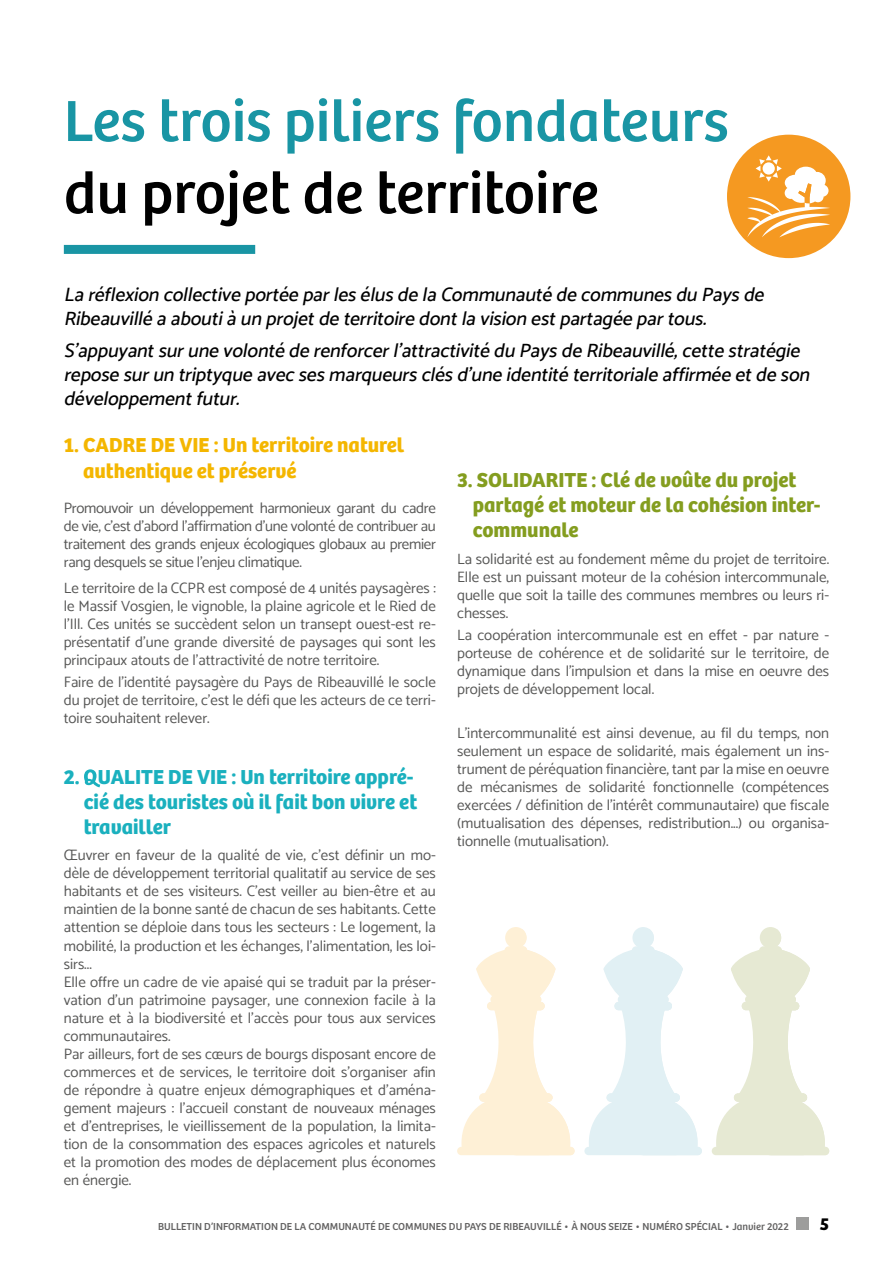
<style>
.page{position:relative;width:893px;height:1263px;background:#fff}
.page>*{position:absolute;margin:0;border:0;box-sizing:border-box;transform-origin:0 0}
.t1{font:60px "Bree";color:#1995a4}
.t2{font:60px "Bree";color:#000}
.t3{font:700 21px/25.2px "Bree";color:#1ab0be}
.t4{font:700 21px/25.2px "Bree";color:#849d1f}
.t5{font:700 21px/25.2px "Bree";color:#f4b600}
.t6{font:italic 500 19.5px/24px "Catamaran";color:#000}
.t7{font:700 18px "Bree";color:#000}
.t8{font:15px/18px "Catamaran";color:#575756;text-align:justify}
.t9{font:10.5px "Bree";color:#646363}
.s1{color:#fff}
</style>
<div class="page">
<div style="left:796px;top:1217px;width:13px;height:13px;background:#9d9d9c"></div>
<div style="left:64px;top:245px;width:191px;height:9px;background:#1995a4"></div>
<div style="left:584px;top:1147px;width:118px;height:8px;background:#e1f0f4;border-radius:4px"></div>
<svg style="left:632px;top:927px;width:22px;height:21px"></svg>
<svg style="left:589px;top:929px;width:109px;height:218px"></svg>
<hr style="left:620px;top:997px;width:17px;height:3px;background:#e1f0f4">
<div style="left:457px;top:1147px;width:118px;height:8px;background:#fef0d6;border-radius:4px"></div>
<div style="left:505px;top:927px;width:21px;height:21px;background:#fef0d6;border-radius:50%"></div>
<svg style="left:461px;top:929px;width:114px;height:224px"></svg>
<hr style="left:492px;top:997px;width:17px;height:3px;background:#fef0d6">
<div style="left:712px;top:1147px;width:117px;height:8px;background:#e6e9d3;border-radius:4px"></div>
<div style="left:760px;top:927px;width:21px;height:21px;background:#e6e9d3;border-radius:50%"></div>
<svg style="left:716px;top:929px;width:113px;height:226px"></svg>
<hr style="left:747px;top:997px;width:17px;height:3px;background:#e6e9d3">
<div style="left:727px;top:135px;width:123px;height:123px;background:#f59921;border-radius:50%"></div>
<svg style="left:747px;top:155px;width:83px;height:82px"></svg>
<svg style="left:84px;top:769px;width:16px;height:18px"></svg>
<h1 class="t1" style="left:64px;top:75px;width:666px">Les trois piliers fondateurs</h1>
<h1 class="t2" style="left:64px;top:147px;width:537px">du projet de territoire</h1>
<h3 class="t6" style="left:64px;top:282px;width:707px">LaréflexioncollectiveportéeparlesélusdelaCommunautédecommunesduPaysde<br>Ribeauvilléaaboutiàunprojetdeterritoiredontlavisionestpartagéepartous.</h3>
<h3 class="t6" style="left:64px;top:339px;width:753px">S’appuyantsurunevolontéderenforcerl’attractivitéduPaysdeRibeauvillé,cettestratégie reposesuruntriptyqueavecsesmarqueursclésd’uneidentitéterritorialeaffirméeetdeson développementfutur.</h3>
<h2 class="t5" style="left:83px;top:431px;width:323px;text-indent:-19px">1. CADRE DE VIE : Un territoire naturel authentique et préservé</h2>
<p class="t8" style="left:64px;top:498px;width:374px">Promouvoir un développement harmonieux garant du cadre de vie, c’est d’abord l’affirmation d’une volonté de contribuer au traitement des grands enjeux écologiques globaux au premier rang desquels se situe l’enjeu climatique.</p>
<p class="t8" style="left:64px;top:579px;width:374px">Le territoire de la CCPR est composé de 4 unités paysagères : le Massif Vosgien, le vignoble, la plaine agricole et le Ried de l’Ill. Ces unités se succèdent selon un transept ouest-est re&shy;présentatif d’une grande diversité de paysages qui sont les principaux atouts de l’attractivité de notre territoire.</p>
<p class="t8" style="left:64px;top:673px;width:374px">Faire de l’identité paysagère du Pays de Ribeauvillé le socle du projet de territoire, c’est le défi que les acteurs de ce terri&shy;toire souhaitent relever.</p>
<h2 class="t4" style="left:473px;top:465px;width:349px;text-indent:-16px">3. SOLIDARITE : Clé de voûte du projet partagé et moteur de la cohésion inter&shy;communale</h2>
<p class="t8" style="left:457px;top:549px;width:374px">La solidarité est au fondement même du projet de territoire.<br>Elle est un puissant moteur de la cohésion intercommunale, quelle que soit la taille des communes membres ou leurs ri&shy;chesses.</p>
<p class="t8" style="left:457px;top:626px;width:374px">La coopération intercommunale est en effet - par nature - porteuse de cohérence et de solidarité sur le territoire, de dynamique dans l’impulsion et dans la mise en oeuvre des projets de développement local.</p>
<p class="t8" style="left:457px;top:724px;width:374px">L’intercommunalité est ainsi devenue, au fil du temps, non seulement un espace de solidarité, mais également un ins&shy;trument de péréquation financière, tant par la mise en oeuvre de mécanismes de solidarité fonctionnelle (compétences exercées / définition de l’intérêt communautaire) que fiscale (mutualisation des dépenses, redistribution...) ou organisa&shy;tionnelle (mutualisation).</p>
<h2 class="t3" style="left:84px;top:762px;width:335px;text-indent:-20px">2. <span class="s1">Q</span>UALITE DE VIE : Un territoire appré&shy;cié des touristes où il fait bon vivre et travailler</h2>
<p class="t8" style="left:64px;top:846px;width:374px;text-align:left">Œuvrer en faveur de la qualité de vie, c’est définir un mo&shy;dèle de développement territorial qualitatif au service de ses habitants et de ses visiteurs. C’est veiller au bien-être et au maintien de la bonne santé de chacun de ses habitants. Cette attention se déploie dans tous les secteurs : Le logement, la mobilité, la production et les échanges, l’alimentation, les loi&shy;sirs...<br>Elle offre un cadre de vie apaisé qui se traduit par la préser&shy;vation d’un patrimoine paysager, une connexion facile à la nature et à la biodiversité et l’accès pour tous aux services communautaires.<br>Par ailleurs, fort de ses cœurs de bourgs disposant encore de commerces et de services, le territoire doit s’organiser afin de répondre à quatre enjeux démographiques et d’aména&shy;gement majeurs : l’accueil constant de nouveaux ménages et d’entreprises, le vieillissement de la population, la limita&shy;tion de la consommation des espaces agricoles et naturels et la promotion des modes de déplacement plus économes en énergie.</p>
<p class="t9" style="left:158px;top:1219px;width:632px">BULLETIN D’INFORMATION DE LA COMMUNAUTÉ DE COMMUNES DU PAYS DE RIBEAUVILLÉ • À NOUS SEIZE • NUMÉRO SPÉCIAL • Janvier 2022</p>
<p class="t7" style="left:820px;top:1210px;width:11px">5</p>
</div>
